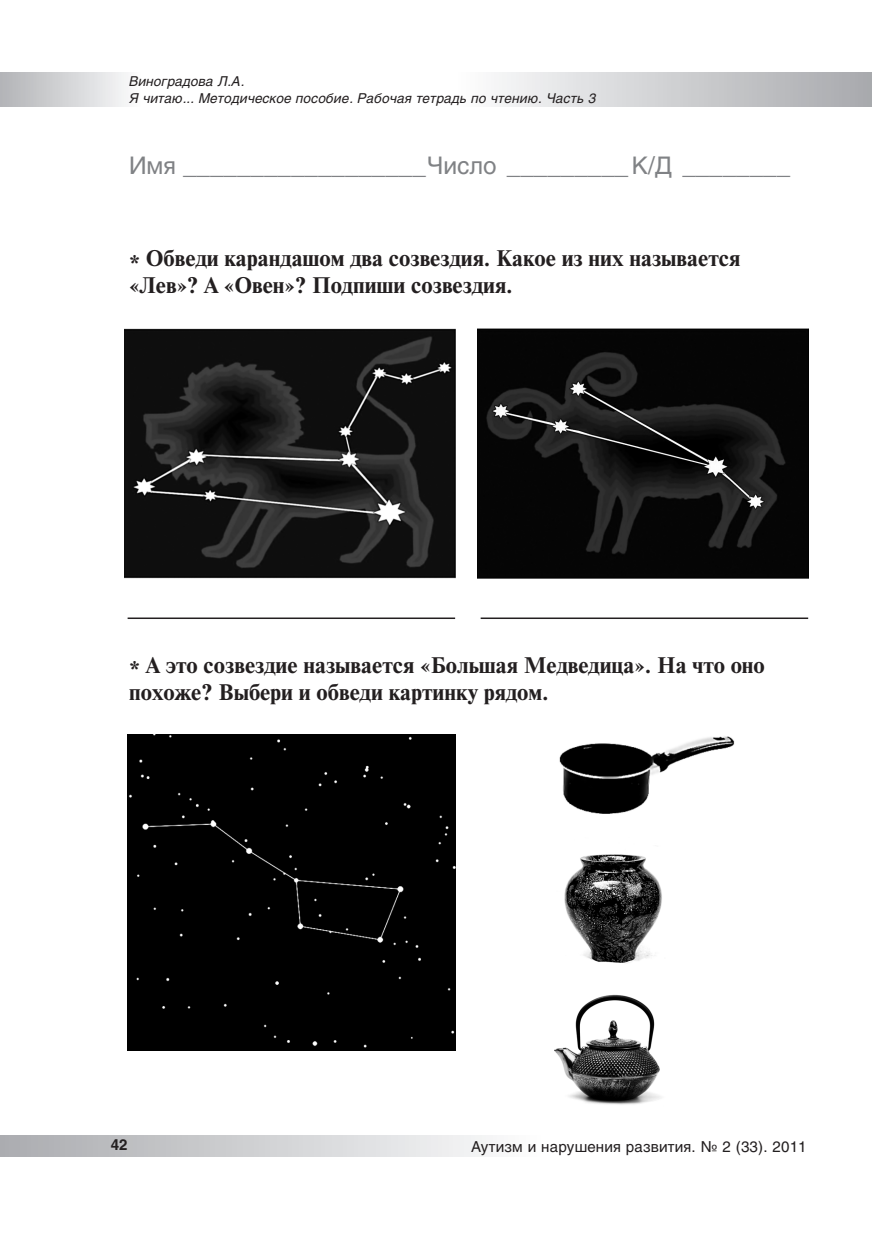
<style>
.page{position:relative;width:872px;height:1242px;background:#fff}
.page>*{position:absolute;margin:0;border:0;box-sizing:border-box;transform-origin:0 0}
.t1{font:24px "Helios";color:#808285}
.t2{font:700 22.5px/27px "Newton C";color:#231f20}
.t3{font:15px "Helios";letter-spacing:.01em;color:#231f20}
.t4{font:700 15px "Helios";color:#231f20}
.t5{font:italic 13.5px/16.2px "Helios";letter-spacing:.01em;color:#231f20}
</style>
<div class="page">
<div style="left:0;top:1135px;width:540px;height:22px;background:linear-gradient(to right,#aaabaf,#fcfcfd)"></div>
<div style="left:455px;top:72px;width:417px;height:34px;background:linear-gradient(to right,#fdfdfe,#a7a8ac)"></div>
<div style="left:0;top:72px;width:140px;height:34px;background:linear-gradient(to right,#b2b3b6,#fbfbfc)"></div>
<img style="left:124px;top:328px;width:331px;height:250px">
<img style="left:477px;top:328px;width:331px;height:250px">
<hr style="left:128px;top:617px;width:327px;height:2px;background:#231f20">
<hr style="left:480px;top:617px;width:328px;height:2px;background:#231f20">
<div style="left:128px;top:734px;width:327px;height:316px;background:#000"></div>
<img style="left:559px;top:736px;width:176px;height:78px">
<img style="left:564px;top:854px;width:98px;height:109px">
<img style="left:554px;top:994px;width:107px;height:111px">
<p class="t5" style="left:129px;top:73px;width:468px">Виноградова Л.А.<br>Я читаю... Методическое пособие. Рабочая тетрадь по чтению. Часть 3</p>
<p class="t1" style="left:129px;top:151px;width:662px">Имя __________________Число _________К/Д ________</p>
<p class="t2" style="left:129px;top:245px;width:613px">* Обведи карандашом два созвездия. Какое из них называется «Лев»? А «Овен»? Подпиши созвездия.</p>
<p class="t2" style="left:129px;top:651px;width:637px">* А это созвездие называется «Большая Медведица». На что оно похоже? Выбери и обведи картинку рядом.</p>
<p class="t4" style="left:111px;top:1136px;width:18px">42</p>
<p class="t3" style="left:471px;top:1137px;width:337px">Аутизм и нарушения развития. № 2 (33). 2011</p>
</div>
